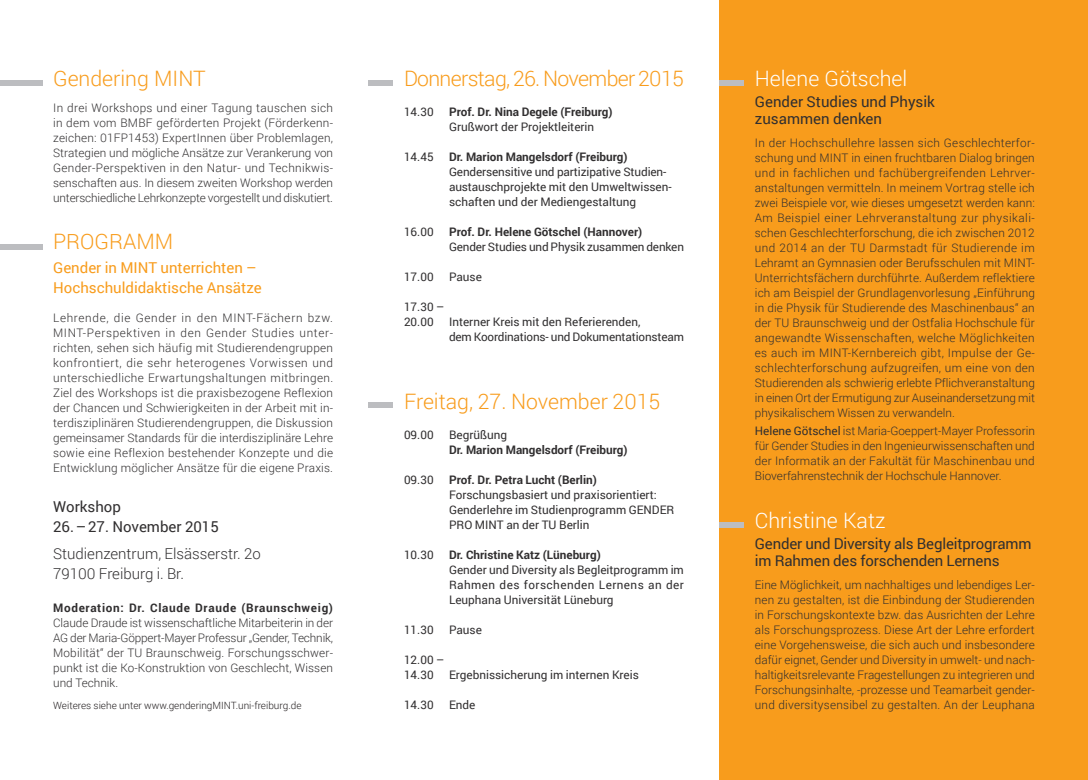
<style>
.page{position:relative;width:1088px;height:780px;background:#fff}
.page>*{position:absolute;margin:0;border:0;box-sizing:border-box;transform-origin:0 0}
.t1{font:300 21.25px "Roboto";color:#f89c1c}
.t2{font:300 21.25px "Roboto";color:#fff}
.t3{font:300 21.25px "Roboto";letter-spacing:-.03em;color:#f89c1c}
.t4{font:15px/17.5px "Roboto";letter-spacing:-.01em;color:#312f30}
.t5{font:15px/20px "Roboto";color:#f89c1c}
.t6{font:300 15px/20px "Roboto";color:#312f30}
.t7{font:300 11.75px/15px "Roboto";color:#312f30;text-align:justify}
.t8{font:11.75px/15px "Roboto";color:#312f30}
.t9{font:700 11.75px "Roboto";color:#312f30}
.t10{font:700 11.75px "Roboto";letter-spacing:.055em;color:#312f30}
.t11{font:300 10px "Roboto";color:#231f20}
.s1{font-weight:400}
</style>
<div class="page">
<div style="left:719px;top:0;width:369px;height:780px;background:#f89c1c"></div>
<div style="left:369px;top:80px;width:24px;height:6px;background:#bcbdc0"></div>
<div style="left:369px;top:402px;width:24px;height:5px;background:#bcbdc0"></div>
<div style="left:719px;top:80px;width:25px;height:6px;background:#bcbdc0"></div>
<div style="left:719px;top:522px;width:25px;height:6px;background:#bcbdc0"></div>
<div style="left:0;top:80px;width:43px;height:6px;background:#bcbdc0"></div>
<div style="left:0;top:244px;width:43px;height:6px;background:#bcbdc0"></div>
<h1 class="t1" style="left:53px;top:64px;width:154px">Gendering MINT</h1>
<p class="t7" style="left:53px;top:99px;width:281px">In drei Workshops und einer Tagung tauschen sich in dem vom BMBF geförderten Projekt (Förderkenn&shy;zeichen: 01FP1453) ExpertInnen über Problemlagen, Strategien und mögliche Ansätze zur Verankerung von Gender-Perspektiven in den Natur- und Technikwis&shy;senschaften aus. In diesem zweiten Workshop werden unterschiedliche Lehrkonzepte vorgestellt und diskutiert.</p>
<h1 class="t1" style="left:53px;top:227px;width:122px">PROGRAMM</h1>
<p class="t5" style="left:53px;top:257px;width:210px">Gender in MINT unterrichten –<br>Hochschuldidaktische Ansätze</p>
<p class="t7" style="left:53px;top:310px;width:281px">Lehrende, die Gender in den MINT-Fächern bzw.<br>MINT-Perspektiven in den Gender Studies unter&shy;richten, sehen sich häufig mit Studierendengruppen konfrontiert, die sehr heterogenes Vorwissen und unterschiedliche Erwartungshaltungen mitbringen.<br>Ziel des Workshops ist die praxisbezogene Reflexion der Chancen und Schwierigkeiten in der Arbeit mit in&shy;terdisziplinären Studierendengruppen, die Diskussion gemeinsamer Standards für die interdisziplinäre Lehre sowie eine Reflexion bestehender Konzepte und die Entwicklung möglicher Ansätze für die eigene Praxis.</p>
<p class="t4" style="left:53px;top:496px;width:167px;line-height:20px">Workshop<br>26.–27. November 2015</p>
<p class="t6" style="left:53px;top:543px;width:209px">Studienzentrum, Elsässerstr. 2o<br>79100 Freiburg i. Br.</p>
<p class="t10" style="left:53px;top:599px;width:281px">Moderation: Dr. Claude Draude (Braunschweig)</p>
<p class="t7" style="left:53px;top:614px;width:281px">Claude Draude ist wissenschaftliche Mitarbeiterin in der AG der Maria-Göppert-Mayer Professur „Gender, Technik, Mobilität“ der TU Braunschweig. Forschungsschwer&shy;punkt ist die Ko-Konstruktion von Geschlecht, Wissen und Technik.</p>
<p class="t11" style="left:53px;top:698px;width:250px">Weiteres siehe unter www.genderingMINT.uni-freiburg.de</p>
<h1 class="t3" style="left:404px;top:64px;width:281px">Donnerstag, 26. November 2015</h1>
<p class="t8" style="left:404px;top:104px;width:31px">14.30</p>
<p class="t9" style="left:449px;top:103px;width:165px">Prof. Dr. Nina Degele (Freiburg)</p>
<p class="t8" style="left:449px;top:119px;width:147px">Grußwort der Projektleiterin</p>
<p class="t8" style="left:404px;top:149px;width:31px">14.45</p>
<p class="t9" style="left:449px;top:148px;width:180px">Dr. Marion Mangelsdorf (Freiburg)</p>
<p class="t8" style="left:449px;top:164px;width:224px">Gendersensitive und partizipative Studien&shy;austauschprojekte mit den Umweltwissen&shy;schaften und der Mediengestaltung</p>
<p class="t8" style="left:404px;top:224px;width:31px">16.00</p>
<p class="t9" style="left:449px;top:223px;width:195px">Prof. Dr. Helene Götschel (Hannover)</p>
<p class="t8" style="left:449px;top:239px;width:236px">Gender Studies und Physik zusammen denken</p>
<p class="t8" style="left:404px;top:269px;width:31px">17.00</p>
<p class="t8" style="left:449px;top:269px;width:34px">Pause</p>
<p class="t8" style="left:404px;top:299px;width:42px">17.30 –<br>20.00</p>
<p class="t8" style="left:449px;top:314px;width:236px">Interner Kreis mit den Referierenden,<br>dem Koordinations- und Dokumentationsteam</p>
<h1 class="t1" style="left:404px;top:387px;width:258px">Freitag, 27. November 2015</h1>
<p class="t8" style="left:404px;top:427px;width:31px">09.00</p>
<p class="t8" style="left:449px;top:427px;width:60px">Begrüßung</p>
<p class="t9" style="left:449px;top:441px;width:180px">Dr. Marion Mangelsdorf (Freiburg)</p>
<p class="t8" style="left:404px;top:472px;width:31px">09.30</p>
<p class="t9" style="left:449px;top:471px;width:149px">Prof. Dr. Petra Lucht (Berlin)</p>
<p class="t8" style="left:449px;top:487px;width:227px">Forschungsbasiert und praxisorientiert:<br>Genderlehre im Studienprogramm GENDER<br>PRO MINT an der TU Berlin</p>
<p class="t8" style="left:404px;top:547px;width:31px">10.30</p>
<p class="t9" style="left:449px;top:546px;width:153px">Dr. Christine Katz (Lüneburg)</p>
<p class="t8" style="left:449px;top:562px;width:236px;text-align:justify">Gender und Diversity als Begleitprogramm im Rahmen des forschenden Lernens an der Leuphana Universität Lüneburg</p>
<p class="t8" style="left:404px;top:622px;width:31px">11.30</p>
<p class="t8" style="left:449px;top:622px;width:34px">Pause</p>
<p class="t8" style="left:404px;top:652px;width:42px">12.00 –<br>14.30</p>
<p class="t8" style="left:449px;top:667px;width:191px">Ergebnissicherung im internen Kreis</p>
<p class="t8" style="left:404px;top:697px;width:31px">14.30</p>
<p class="t8" style="left:449px;top:697px;width:28px">Ende</p>
<h1 class="t2" style="left:755px;top:64px;width:154px">Helene Götschel</h1>
<p class="t4" style="left:755px;top:92px;width:182px">Gender Studies und Physik zusammen denken</p>
<p class="t7" style="left:755px;top:134px;width:282px">In der Hochschullehre lassen sich Geschlechterfor&shy;schung und MINT in einen fruchtbaren Dialog bringen und in fachlichen und fachübergreifenden Lehrver&shy;anstaltungen vermitteln. In meinem Vortrag stelle ich zwei Beispiele vor, wie dieses umgesetzt werden kann:<br>Am Beispiel einer Lehrveranstaltung zur physikali&shy;schen Geschlechterforschung, die ich zwischen 2012 und 2014 an der TU Darmstadt für Studierende im Lehramt an Gymnasien oder Berufsschulen mit MINT-Unterrichtsfächern durchführte. Außerdem reflektiere ich am Beispiel der Grundlagenvorlesung „Einführung in die Physik für Studierende des Maschinenbaus“ an der TU Braunschweig und der Ostfalia Hochschule für angewandte Wissenschaften, welche Möglichkeiten es auch im MINT-Kernbereich gibt, Impulse der Ge&shy;schlechterforschung aufzugreifen, um eine von den Studierenden als schwierig erlebte Pflichveranstaltung in einen Ort der Ermutigung zur Auseinandersetzung mit physikalischem Wissen zu verwandeln.</p>
<p class="t7" style="left:755px;top:423px;width:281px"><span class="s1">Helene Götschel</span> ist Maria-Goeppert-Mayer Professorin für Gender Studies in den Ingenieurwissenschaften und der Informatik an der Fakultät für Maschinenbau und Bioverfahrenstechnik der Hochschule Hannover.</p>
<h1 class="t2" style="left:755px;top:505px;width:132px">Christine Katz</h1>
<p class="t4" style="left:755px;top:534px;width:278px">Gender und Diversity als Begleitprogramm im Rahmen des forschenden Lernens</p>
<p class="t7" style="left:755px;top:576px;width:281px">Eine Möglichkeit, um nachhaltiges und lebendiges Ler&shy;nen zu gestalten, ist die Einbindung der Studierenden in Forschungskontexte bzw. das Ausrichten der Lehre als Forschungsprozess. Diese Art der Lehre erfordert eine Vorgehensweise, die sich auch und insbesondere dafür eignet, Gender und Diversity in umwelt- und nach&shy;haltigkeitsrelevante Fragestellungen zu integrieren und Forschungsinhalte, -prozesse und Teamarbeit gender&shy;und diversitysensibel zu gestalten. An der Leuphana</p>
</div>
